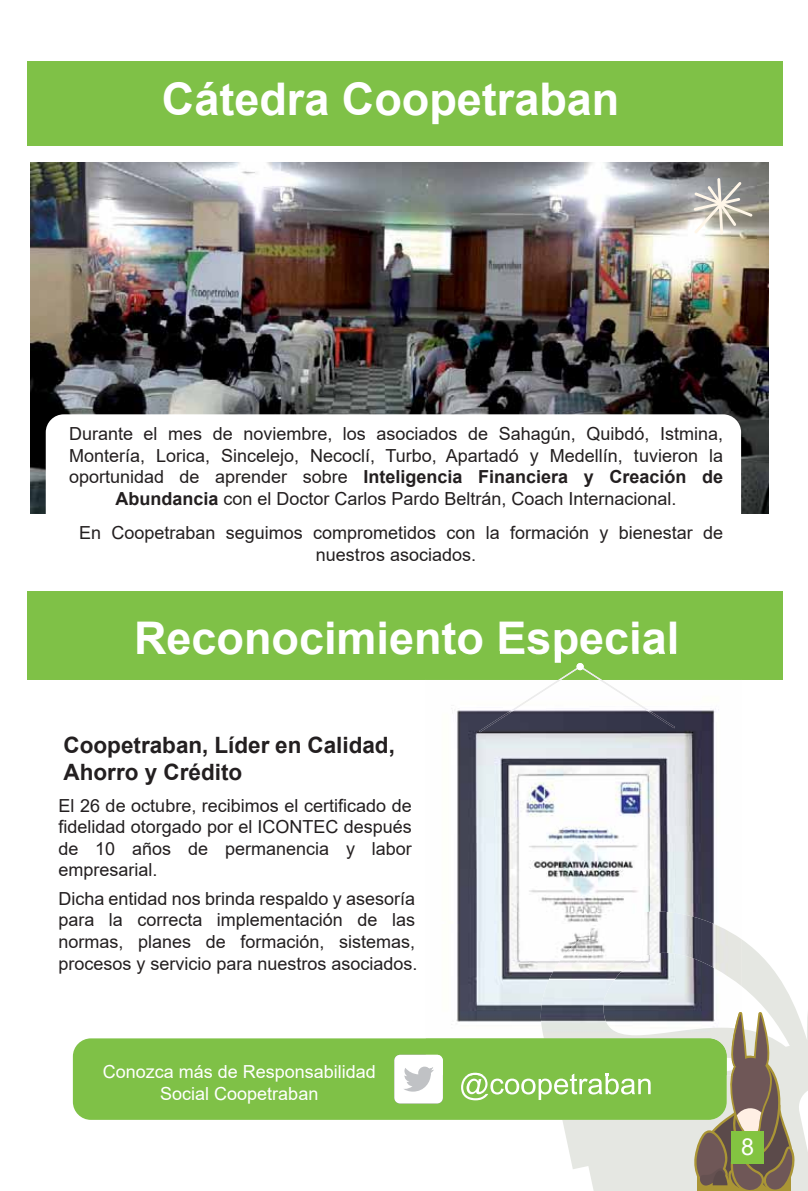
<style>
.page{position:relative;width:808px;height:1191px;background:#fff}
.page>*{position:absolute;margin:0;border:0;box-sizing:border-box;transform-origin:0 0}
.t1{font:700 45px "Arial";color:#fff}
.t2{font:23.4px "Arial";color:#fff}
.t3{font:700 22.5px/27px "Arial";color:#231f20}
.t4{font:18px/21.6px "Arial";color:#231f20;text-align:center}
.t5{font:18px/21.6px "Arial";color:#fff;text-align:center}
.s1{font-weight:700}
</style>
<div class="page">
<svg style="left:562px;top:940px;width:246px;height:250px;fill:#e5e7e2"></svg>
<svg style="left:694px;top:1012px;width:102px;height:178px;background:#a09281"></svg>
<div style="left:27px;top:61px;width:755px;height:85px;background:#7fc147"></div>
<img style="left:31px;top:162px;width:738px;height:351px">
<div style="left:27px;top:591px;width:755px;height:89px;background:#7fc147"></div>
<div style="left:731px;top:1131px;width:33px;height:32px;background:#83c441"></div>
<div style="left:46px;top:414px;width:695px;height:138px;background:#fff;border-radius:18px"></div>
<div style="left:73px;top:1038px;width:654px;height:81px;background:#7fc147;border-radius:18px"></div>
<svg style="left:694px;top:178px;width:58px;height:56px;background:#b8b6af"></svg>
<img style="left:451px;top:651px;width:264px;height:374px">
<img style="left:538px;top:911px;width:204px;height:164px">
<img style="left:729px;top:1012px;width:13px;height:1px">
<img style="left:729px;top:1013px;width:13px;height:62px">
<img style="left:432px;top:651px;width:244px;height:12px">
<svg style="left:479px;top:663px;width:196px;height:69px"></svg>
<img style="left:426px;top:1038px;width:301px;height:37px">
<svg style="left:394px;top:1054px;width:49px;height:49px;background:#eef0ee"></svg>
<svg style="left:461px;top:1072px;width:190px;height:28px"></svg>
<h1 class="t1" style="left:162px;top:74px;width:459px">Cátedra Coopetraban</h1>
<p class="t4" style="left:69px;top:423px;width:655px">Durante el mes de noviembre, los asociados de Sahagún, Quibdó, Istmina, Montería, Lorica, Sincelejo, Necoclí, Turbo, Apartadó y Medellín, tuvieron la oportunidad de aprender sobre <span class="s1">Inteligencia Financiera y Creación de Abundancia</span> con el Doctor Carlos Pardo Beltrán, Coach Internacional.</p>
<p class="t4" style="left:79px;top:522px;width:645px">En Coopetraban seguimos comprometidos con la formación y bienestar de nuestros asociados.</p>
<h1 class="t1" style="left:134px;top:613px;width:547px">Reconocimiento Especial</h1>
<p class="t3" style="left:64px;top:732px;width:333px">Coopetraban, Líder en Calidad,<br>Ahorro y Crédito</p>
<p class="t4" style="left:58px;top:794px;width:355px;text-align:justify">El 26 de octubre, recibimos el certificado de fidelidad otorgado por el ICONTEC después de 10 años de permanencia y labor empresarial.</p>
<p class="t4" style="left:58px;top:887px;width:361px;text-align:left">Dicha entidad nos brinda respaldo y asesoría para la correcta implementación de las normas, planes de formación, sistemas, procesos y servicio para nuestros asociados.</p>
<p class="t5" style="left:103px;top:1061px;width:275px">Conozca más de Responsabilidad<br>Social Coopetraban</p>
<p class="t2" style="left:741px;top:1134px;width:15px">8</p>
</div>
